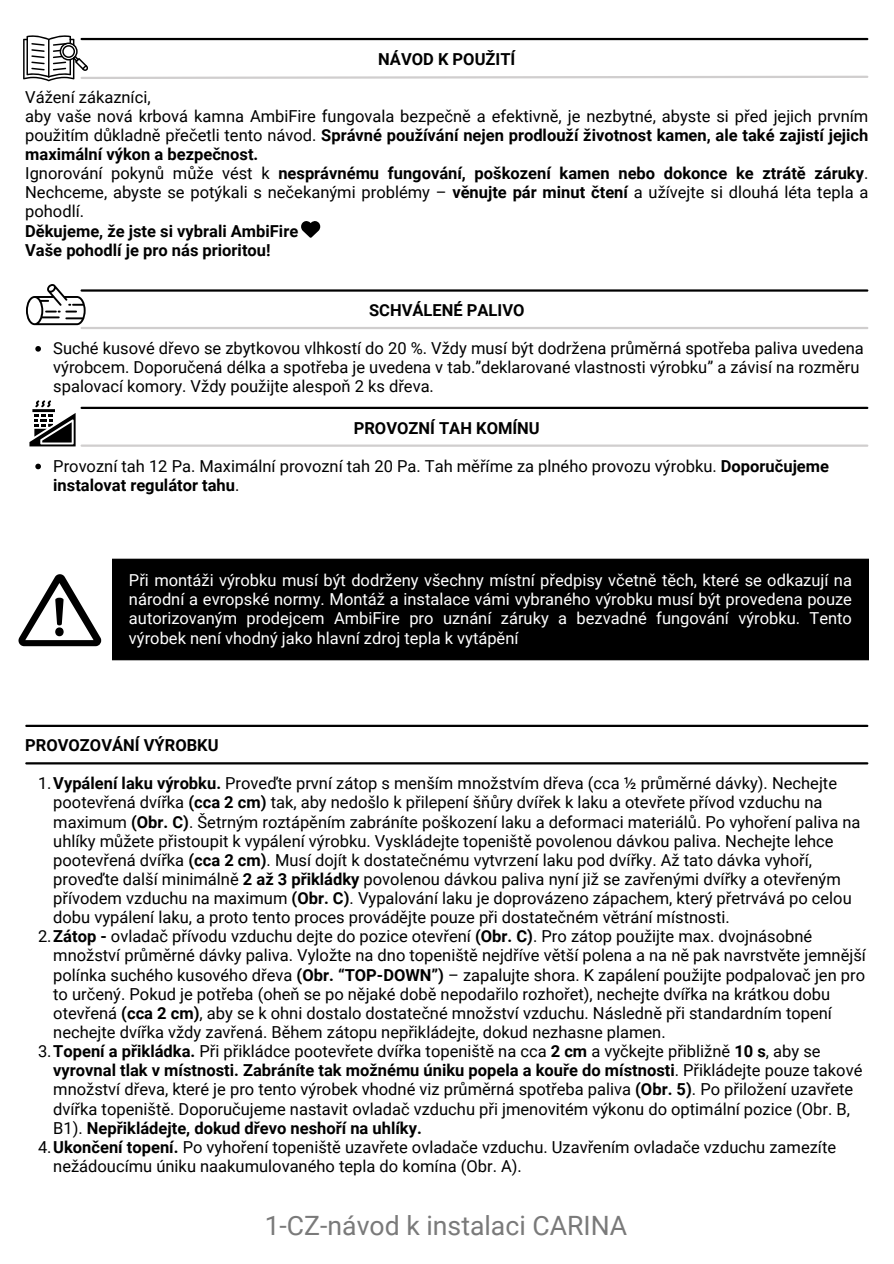
<style>
.page{position:relative;width:894px;height:1264px;background:#fff}
.page>*{position:absolute;margin:0;border:0;box-sizing:border-box;transform-origin:0 0}
.t1{font:26.55px "Roboto";color:#7a7a7a}
.t2{font:16.5px/19.2px "Roboto";color:#000}
.t3{font:16.5px/19px "Roboto";color:#fff;text-align:justify}
.t4{font:700 16.5px "Roboto";color:#000}
.s1{font-weight:700}
</style>
<div class="page">
<div style="left:112px;top:558px;width:755px;height:103px;background:#000"></div>
<svg style="left:18px;top:574px;width:84px;height:72px"></svg>
<hr style="left:82px;top:289px;width:785px;height:3px;background:#000">
<hr style="left:82px;top:327px;width:785px;height:2px;background:#d0cece">
<hr style="left:82px;top:407px;width:785px;height:2px;background:#000">
<hr style="left:82px;top:444px;width:785px;height:3px;background:#d0cece">
<hr style="left:26px;top:724px;width:841px;height:3px;background:#000">
<hr style="left:26px;top:762px;width:841px;height:2px;background:#000">
<svg style="left:26px;top:284px;width:60px;height:41px"></svg>
<svg style="left:29px;top:400px;width:47px;height:46px"></svg>
<svg style="left:23px;top:35px;width:846px;height:46px"></svg>
<svg style="left:301px;top:221px;width:19px;height:17px"></svg>
<svg style="left:35px;top:346px;width:6px;height:5px"></svg>
<svg style="left:35px;top:463px;width:6px;height:6px"></svg>
<h2 class="t4" style="left:378px;top:49px;width:138px">NÁVOD K POUŽITÍ</h2>
<p class="t2" style="left:25px;top:87px;width:127px">Vážení zákazníci,</p>
<p class="t2" style="left:25px;top:107px;width:844px;text-align:justify">aby vaše nová krbová kamna AmbiFire fungovala bezpečně a efektivně, je nezbytné, abyste si před jejich prvním použitím důkladně přečetli tento návod. <span class="s1">Správné používání nejen prodlouží životnost kamen, ale také zajistí jejich maximální výkon a bezpečnost.</span></p>
<p class="t2" style="left:25px;top:164px;width:844px;text-align:justify">Ignorování pokynů může vést k <span class="s1">nesprávnému fungování, poškození kamen nebo dokonce ke ztrátě záruky</span>.<br>Nechceme, abyste se potýkali s nečekanými problémy – <span class="s1">věnujte pár minut čtení</span> a užívejte si dlouhá léta tepla a pohodlí.</p>
<p class="t4" style="left:25px;top:221px;width:274px">Děkujeme, že jste si vybrali AmbiFire</p>
<p class="t4" style="left:25px;top:240px;width:247px">Vaše pohodlí je pro nás prioritou!</p>
<p class="t4" style="left:369px;top:301px;width:157px">SCHVÁLENÉ PALIVO</p>
<p class="t2" style="left:53px;top:338px;width:811px">Suché kusové dřevo se zbytkovou vlhkostí do 20 %. Vždy musí být dodržena průměrná spotřeba paliva uvedena výrobcem. Doporučená délka a spotřeba je uvedena v tab.”deklarované vlastnosti výrobku” a závisí na rozměru spalovací komory. Vždy použijte alespoň 2 ks dřeva.</p>
<p class="t4" style="left:353px;top:418px;width:187px">PROVOZNÍ TAH KOMÍNU</p>
<p class="t2" style="left:53px;top:456px;width:777px">Provozní tah 12 Pa. Maximální provozní tah 20 Pa. Tah měříme za plného provozu výrobku. <span class="s1">Doporučujeme instalovat regulátor tahu</span>.</p>
<p class="t3" style="left:129px;top:571px;width:724px">Při montáži výrobku musí být dodrženy všechny místní předpisy včetně těch, které se odkazují na národní a evropské normy. Montáž a instalace vámi vybraného výrobku musí být provedena pouze autorizovaným prodejcem AmbiFire pro uznání záruky a bezvadné fungování výrobku. Tento výrobek není vhodný jako hlavní zdroj tepla k vytápění</p>
<h2 class="t4" style="left:25px;top:736px;width:195px">PROVOZOVÁNÍ VÝROBKU</h2>
<p class="t2" style="left:53px;top:774px;width:808px;text-indent:-15px">1.<span class="s1">Vypálení laku výrobku.</span> Proveďte první zátop s menším množstvím dřeva (cca ½ průměrné dávky). Nechejte pootevřená dvířka <span class="s1">(cca 2 cm)</span> tak, aby nedošlo k přilepení šňůry dvířek k laku a otevřete přívod vzduchu na maximum <span class="s1">(Obr. C)</span>. Šetrným roztápěním zabráníte poškození laku a deformaci materiálů. Po vyhoření paliva na uhlíky můžete přistoupit k vypálení výrobku. Vyskládejte topeniště povolenou dávkou paliva. Nechejte lehce pootevřená dvířka <span class="s1">(cca 2 cm)</span>. Musí dojít k dostatečnému vytvrzení laku pod dvířky. Až tato dávka vyhoří, proveďte další minimálně <span class="s1">2 až 3 přikládky</span> povolenou dávkou paliva nyní již se zavřenými dvířky a otevřeným přívodem vzduchu na maximum <span class="s1">(Obr. C)</span>. Vypalování laku je doprovázeno zápachem, který přetrvává po celou dobu vypálení laku, a proto tento proces provádějte pouze při dostatečném větrání místnosti.</p>
<p class="t2" style="left:53px;top:927px;width:814px;text-indent:-15px">2.<span class="s1">Zátop -</span> ovladač přívodu vzduchu dejte do pozice otevření <span class="s1">(Obr. C)</span>. Pro zátop použijte max. dvojnásobné množství průměrné dávky paliva. Vyložte na dno topeniště nejdříve větší polena a na ně pak navrstvěte jemnější polínka suchého kusového dřeva <span class="s1">(Obr. “TOP-DOWN”)</span> – zapalujte shora. K zapálení použijte podpalovač jen pro to určený. Pokud je potřeba (oheň se po nějaké době nepodařilo rozhořet), nechejte dvířka na krátkou dobu otevřená <span class="s1">(cca 2 cm)</span>, aby se k ohni dostalo dostatečné množství vzduchu. Následně při standardním topení nechejte dvířka vždy zavřená. Během zátopu nepřikládejte, dokud nezhasne plamen.</p>
<p class="t2" style="left:53px;top:1041px;width:810px;text-indent:-15px">3.<span class="s1">Topení a přikládka.</span> Při přikládce pootevřete dvířka topeniště na cca <span class="s1">2 cm</span> a vyčkejte přibližně <span class="s1">10 s</span>, aby se <span class="s1">vyrovnal tlak v místnosti. Zabráníte tak možnému úniku popela a kouře do místnosti</span>. Přikládejte pouze takové množství dřeva, které je pro tento výrobek vhodné viz průměrná spotřeba paliva <span class="s1">(Obr. 5)</span>. Po přiložení uzavřete dvířka topeniště. Doporučujeme nastavit ovladač vzduchu při jmenovitém výkonu do optimální pozice (Obr. B, B1). <span class="s1">Nepřikládejte, dokud dřevo neshoří na uhlíky.</span></p>
<p class="t2" style="left:53px;top:1137px;width:784px;text-indent:-15px">4.<span class="s1">Ukončení topení.</span> Po vyhoření topeniště uzavřete ovladače vzduchu. Uzavřením ovladače vzduchu zamezíte nežádoucímu úniku naakumulovaného tepla do komína (Obr. A).</p>
<p class="t1" style="left:264px;top:1210px;width:364px">1-CZ-návod k instalaci CARINA</p>
</div>
